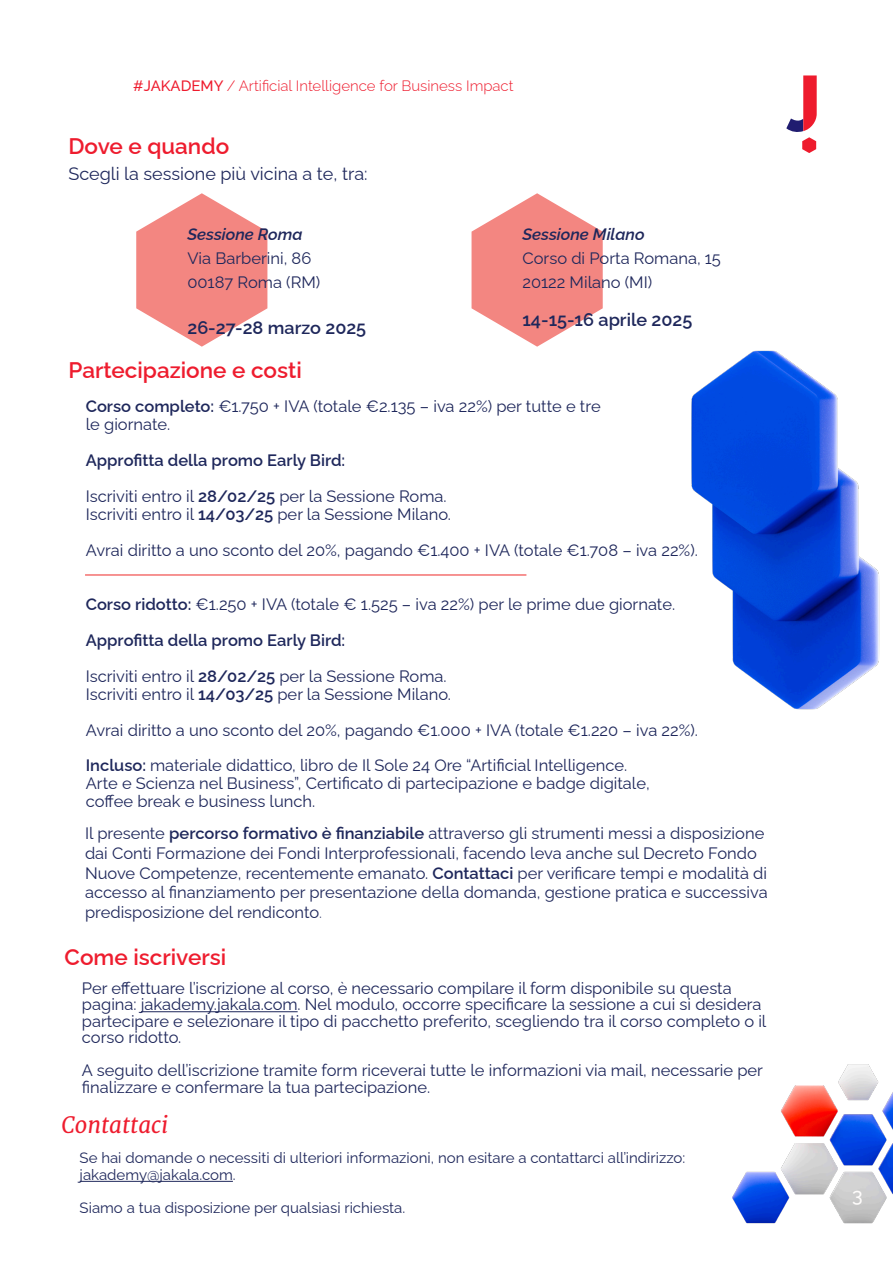
<style>
.page{position:relative;width:893px;height:1263px;background:#fff}
.page>*{position:absolute;margin:0;border:0;box-sizing:border-box;transform-origin:0 0}
.t1{font:600 22.5px "Raleway";color:#ee1c2e}
.t2{font:italic 22.5px "Merriweather";color:#ee1c2e}
.t3{font:500 19.5px "Raleway";color:#fefcfb}
.t4{font:600 18px "Raleway";color:#1e275b}
.t5{font:18px "Raleway";color:#1e275b}
.t6{font:16.5px/19.8px "Raleway";color:#1e275b}
.t7{font:600 16.5px/36px "Raleway";color:#1e275b}
.t8{font:italic 600 16.5px "Raleway";color:#1e275b}
.t9{font:15px "Raleway";color:#1e275b}
.t10{font:300 15px "Raleway";color:#ee1b2d}
.s1{font-weight:500}
.s2{font-weight:600;font-style:italic}
.s3{font-weight:600}
.s4{font-weight:400}
.s5{font-weight:300}
</style>
<div class="page">
<hr style="left:141px;top:1011px;width:157px;height:1px;background:#1e275b">
<hr style="left:80px;top:1181px;width:153px;height:1px;background:#1e275b">
<img style="left:691px;top:350px;width:189px;height:360px">
<img style="left:732px;top:1064px;width:161px;height:160px">
<svg style="left:472px;top:193px;width:131px;height:154px"></svg>
<svg style="left:136px;top:193px;width:131px;height:154px"></svg>
<svg style="left:786px;top:75px;width:31px;height:78px"></svg>
<hr style="left:85px;top:575px;width:441px;height:1px;background:#ee2928">
<p class="t10" style="left:133px;top:74px;width:382px"><span class="s1">#JAKADEMY</span> / Artificial Intelligence for Business Impact</p>
<p class="t1" style="left:68px;top:128px;width:162px">Dove e quando</p>
<p class="t5" style="left:68px;top:160px;width:301px">Scegli la sessione più vicina a te, tra:</p>
<p class="t8" style="left:187px;top:221px;width:117px">Sessione Roma</p>
<p class="t6" style="left:187px;top:247px;width:125px">Via Barberini, 86</p>
<p class="t6" style="left:187px;top:271px;width:134px">00187 Roma (RM)</p>
<p class="t4" style="left:187px;top:313px;width:180px">26-27-28 marzo 2025</p>
<p class="t6" style="left:522px;top:220px;width:200px;line-height:24px"><span class="s2">Sessione Milano<br></span>Corso di Porta Romana, 15</p>
<p class="t6" style="left:522px;top:271px;width:131px">20122 Milano (MI)</p>
<p class="t4" style="left:522px;top:306px;width:171px">14-15-16 aprile 2025</p>
<p class="t1" style="left:68px;top:352px;width:235px">Partecipazione e costi</p>
<p class="t6" style="left:86px;top:395px;width:516px;line-height:18px"><span class="s3">Corso completo:</span> €1.750 + IVA (totale €2.135 – iva 22%) per tutte e tre le giornate.</p>
<p class="t7" style="left:86px;top:440px;width:362px">Approfitta della promo Early Bird:<br><span class="s4">Iscriviti entro il</span> 28/02/25 <span class="s4">per la Sessione Roma.</span></p>
<p class="t6" style="left:86px;top:502px;width:367px">Iscriviti entro il <span class="s3">14/03/25</span> per la Sessione Milano.</p>
<p class="t6" style="left:86px;top:538px;width:614px">Avrai diritto a uno sconto del 20%, pagando €1.400 + IVA (totale €1.708 – iva 22%).</p>
<p class="t6" style="left:86px;top:592px;width:591px"><span class="s3">Corso ridotto:</span> €1.250 + IVA (totale € 1.525 – iva 22%) per le prime due giornate.</p>
<p class="t7" style="left:86px;top:620px;width:362px">Approfitta della promo Early Bird:<br><span class="s4">Iscriviti entro il</span> 28/02/25 <span class="s4">per la Sessione Roma.</span></p>
<p class="t6" style="left:86px;top:682px;width:367px">Iscriviti entro il <span class="s3">14/03/25</span> per la Sessione Milano.</p>
<p class="t6" style="left:86px;top:718px;width:614px">Avrai diritto a uno sconto del 20%, pagando €1.000 + IVA (totale €1.220 – iva 22%).</p>
<p class="t6" style="left:86px;top:753px;width:543px"><span class="s3">Incluso:</span> materiale didattico, libro de Il Sole 24 Ore “Artificial Intelligence.</p>
<p class="t6" style="left:86px;top:771px;width:566px">Arte e Scienza nel Business”, Certificato di partecipazione e badge digitale,</p>
<p class="t6" style="left:86px;top:789px;width:231px">coffee break e business lunch.</p>
<p class="t6" style="left:85px;top:821px;width:684px">Il presente <span class="s3">percorso formativo è finanziabile</span> attraverso gli strumenti messi a disposizione dai Conti Formazione dei Fondi Interprofessionali, facendo leva anche sul Decreto Fondo Nuove Competenze, recentemente emanato. <span class="s3">Contattaci</span> per verificare tempi e modalità di accesso al finanziamento per presentazione della domanda, gestione pratica e successiva predisposizione del rendiconto<span class="s5">.</span></p>
<p class="t1" style="left:65px;top:939px;width:163px">Come iscriversi</p>
<p class="t6" style="left:82px;top:978px;width:686px;line-height:16.5px">Per effettuare l’iscrizione al corso, è necessario compilare il form disponibile su questa pagina: jakademy.jakala.com. Nel modulo, occorre specificare la sessione a cui si desidera partecipare e selezionare il tipo di pacchetto preferito, scegliendo tra il corso completo o il corso ridotto.</p>
<p class="t6" style="left:82px;top:1058px;width:682px">A seguito dell’iscrizione tramite form riceverai tutte le informazioni via mail, necessarie per</p>
<p class="t6" style="left:82px;top:1075px;width:350px">finalizzare e confermare la tua partecipazione.</p>
<p class="t2" style="left:61px;top:1111px;width:108px">Contattaci</p>
<p class="t9" style="left:80px;top:1146px;width:607px">Se hai domande o necessiti di ulteriori informazioni, non esitare a contattarci all’indirizzo:</p>
<p class="t9" style="left:80px;top:1162px;width:158px">jakademy@jakala.com.</p>
<p class="t9" style="left:80px;top:1195px;width:327px">Siamo a tua disposizione per qualsiasi richiesta.</p>
<p class="t3" style="left:852px;top:1180px;width:12px">3</p>
</div>
